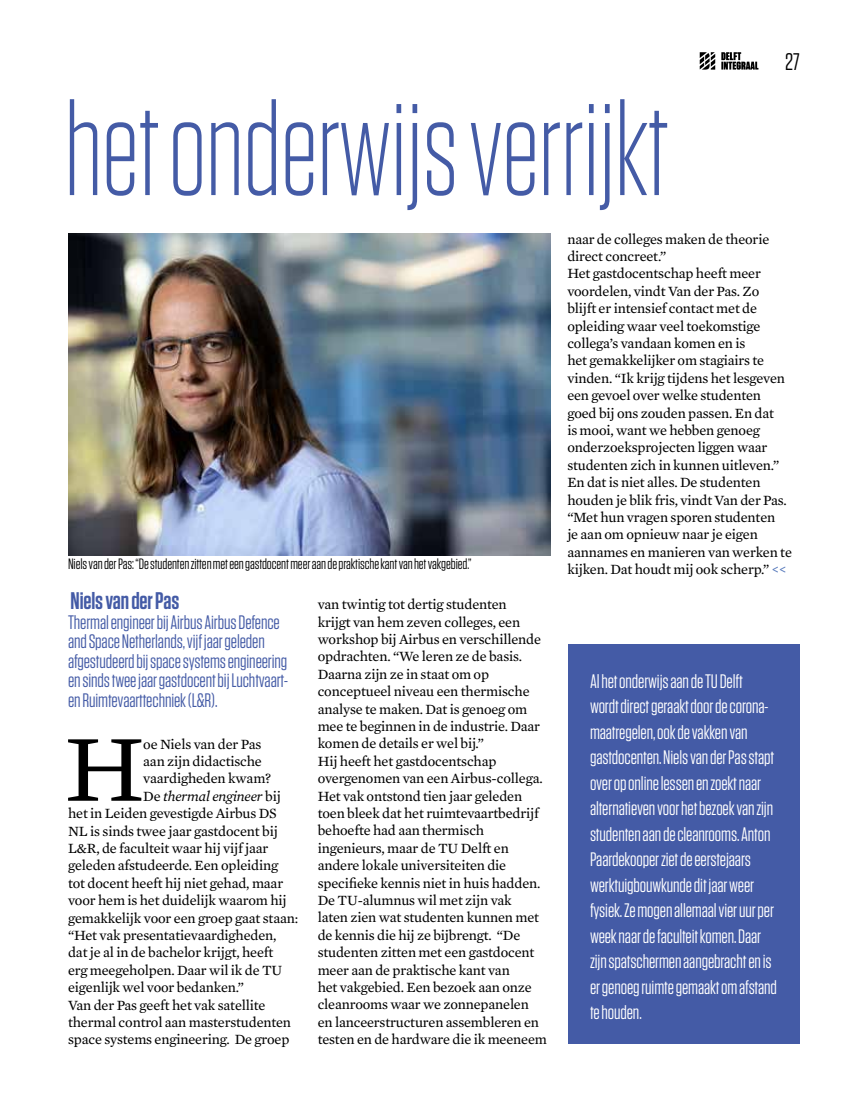
<style>
.page{position:relative;width:851px;height:1106px;background:#fff}
.page>*{position:absolute;margin:0;border:0;box-sizing:border-box;transform-origin:0 0}
.t1{font:300 135px "Tungsten";letter-spacing:-.01em;color:#445ba6;scale:.87 1}
.t2{font:96.3px "Mercury Text G2";color:#000}
.t3{font:600 24px "Tungsten";letter-spacing:-.005em;color:#445ba6}
.t4{font:24px "Tungsten";color:#000}
.t5{font:19.5px/25.5px "Tungsten";letter-spacing:-.005em;color:#fff}
.t6{font:19.5px/19.5px "Tungsten";letter-spacing:-.005em;color:#445ba6}
.t7{font:15px "Tungsten";letter-spacing:-.005em;color:#000}
.t8{font:14.4px/17.4px "Mercury Text G2";letter-spacing:-.01em;color:#000}
.t9{font:italic 14.4px "Mercury Text G2";letter-spacing:-.01em;color:#000}
.s1{font-style:normal}
.s2{font-weight:700;color:#5a7cbd}
</style>
<div class="page">
<svg style="left:721px;top:52px;width:37px;height:18px"></svg>
<svg style="left:699px;top:52px;width:16px;height:18px"></svg>
<img style="left:68px;top:234px;width:482px;height:321px">
<div style="left:568px;top:644px;width:231px;height:399px;background:#445ba6"></div>
<h1 class="t1" style="left:64px;top:80px;width:696px">het onderwijs verrijkt</h1>
<h3 class="t4" style="left:785px;top:49px;width:16px">27</h3>
<p class="t7" style="left:68px;top:556px;width:405px">Niels van der Pas: “De studenten zitten met een gastdocent meer aan de praktische kant van het vakgebied.”</p>
<h3 class="t3" style="left:71px;top:588px;width:110px">Niels van der Pas</h3>
<h3 class="t6" style="left:68px;top:612px;width:221px">Thermal engineer bij Airbus Airbus Defence and Space Netherlands, vijf jaar geleden afgestudeerd bij space systems engineering en sinds twee jaar gastdocent bij Luchtvaart&shy;en Ruimtevaarttechniek (L&amp;R).</h3>
<h2 class="t2" style="left:65px;top:699px;width:81px">H</h2>
<p class="t8" style="left:143px;top:734px;width:119px">oe Niels van der Pas</p>
<p class="t8" style="left:143px;top:751px;width:120px">aan zijn didactische</p>
<p class="t8" style="left:143px;top:769px;width:129px">vaardigheden kwam?</p>
<p class="t9" style="left:143px;top:785px;width:139px"><span class="s1">De</span> thermal engineer <span class="s1">bij</span></p>
<p class="t8" style="left:68px;top:804px;width:210px">het in Leiden gevestigde Airbus DS</p>
<p class="t8" style="left:68px;top:821px;width:211px">NL is sinds twee jaar gastdocent bij</p>
<p class="t8" style="left:68px;top:838px;width:202px">L&amp;R, de faculteit waar hij vijf jaar</p>
<p class="t8" style="left:68px;top:856px;width:212px">geleden afstudeerde. Een opleiding</p>
<p class="t8" style="left:68px;top:873px;width:216px">tot docent heeft hij niet gehad, maar</p>
<p class="t8" style="left:68px;top:891px;width:220px">voor hem is het duidelijk waarom hij</p>
<p class="t8" style="left:68px;top:908px;width:231px">gemakkelijk voor een groep gaat staan:</p>
<p class="t8" style="left:68px;top:925px;width:210px">“Het vak presentatievaardigheden,</p>
<p class="t8" style="left:68px;top:943px;width:207px">dat je al in de bachelor krijgt, heeft</p>
<p class="t8" style="left:68px;top:960px;width:216px">erg meegeholpen. Daar wil ik de TU</p>
<p class="t8" style="left:68px;top:977px;width:177px">eigenlijk wel voor bedanken.”</p>
<p class="t8" style="left:68px;top:995px;width:199px">Van der Pas geeft het vak satellite</p>
<p class="t8" style="left:68px;top:1012px;width:224px">thermal control aan masterstudenten</p>
<p class="t8" style="left:68px;top:1030px;width:223px">space systems engineering. De groep</p>
<p class="t8" style="left:317px;top:595px;width:231px">van twintig tot dertig studenten<br>krijgt van hem zeven colleges, een workshop bij Airbus en verschillende opdrachten. “We leren ze de basis.<br>Daarna zijn ze in staat om op conceptueel niveau een thermische analyse te maken. Dat is genoeg om mee te beginnen in de industrie. Daar komen de details er wel bij.”<br>Hij heeft het gastdocentschap overgenomen van een Airbus-collega.<br>Het vak ontstond tien jaar geleden toen bleek dat het ruimtevaartbedrijf behoefte had aan thermisch ingenieurs, maar de TU Delft en andere lokale universiteiten die specifieke kennis niet in huis hadden.<br>De TU-alumnus wil met zijn vak<br>laten zien wat studenten kunnen met de kennis die hij ze bijbrengt. “De studenten zitten met een gastdocent meer aan de praktische kant van<br>het vakgebied. Een bezoek aan onze cleanrooms waar we zonnepanelen en lanceerstructuren assembleren en testen en de hardware die ik meeneem</p>
<p class="t8" style="left:567px;top:229px;width:226px">naar de colleges maken de theorie direct concreet.”<br>Het gastdocentschap heeft meer voordelen, vindt Van der Pas. Zo<br>blijft er intensief contact met de opleiding waar veel toekomstige collega’s vandaan komen en is<br>het gemakkelijker om stagiairs te vinden. “Ik krijg tijdens het lesgeven een gevoel over welke studenten goed bij ons zouden passen. En dat<br>is mooi, want we hebben genoeg onderzoeksprojecten liggen waar studenten zich in kunnen uitleven.”<br>En dat is niet alles. De studenten houden je blik fris, vindt Van der Pas. “Met hun vragen sporen studenten<br>je aan om opnieuw naar je eigen aannames en manieren van werken te kijken. Dat houdt mij ook scherp.” <span class="s2">&lt;&lt;</span></p>
<p class="t5" style="left:590px;top:668px;width:188px">Al het onderwijs aan de TU Delft<br>wordt direct geraakt door de corona&shy;maatregelen, ook de vakken van gastdocenten. Niels van der Pas stapt over op online lessen en zoekt naar alternatieven voor het bezoek van zijn studenten aan de cleanrooms. Anton Paardekooper ziet de eerstejaars werktuigbouwkunde dit jaar weer fysiek. Ze mogen allemaal vier uur per week naar de faculteit komen. Daar zijn spatschermen aangebracht en is er genoeg ruimte gemaakt om afstand te houden.</p>
</div>
